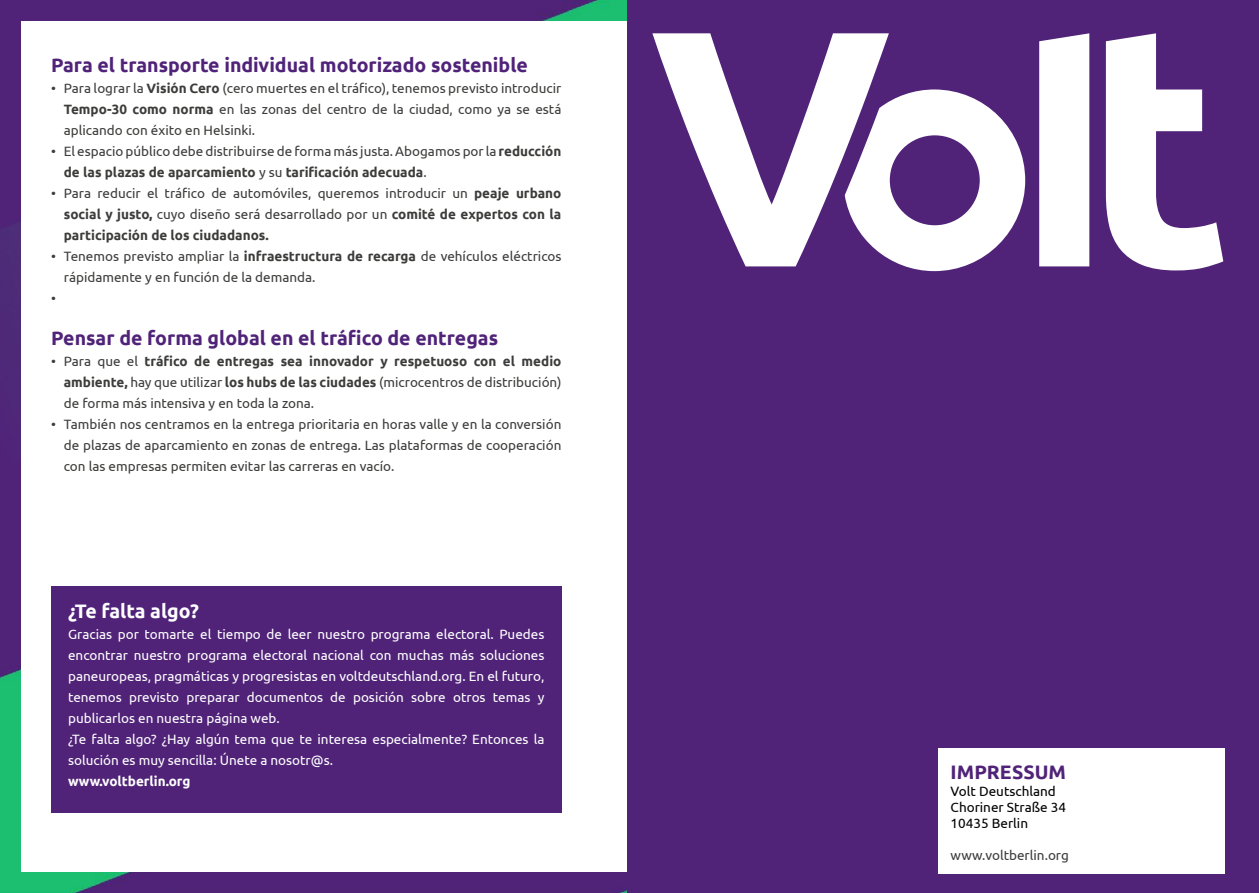
<style>
.page{position:relative;width:1259px;height:893px;background:#fff}
.page>*{position:absolute;margin:0;border:0;box-sizing:border-box;transform-origin:0 0}
.t1{font:700 19.5px "Ubuntu";color:#502379}
.t2{font:700 19.5px "Ubuntu";color:#fff}
.t3{font:13.5px/21px "Ubuntu";color:#3c3c3b;text-align:justify}
.t4{font:13.5px/21px "Ubuntu";color:#fff}
.t5{font:13.5px/16.2px "Ubuntu";color:#000}
.t6{font:700 13.5px "Ubuntu";color:#fff}
.s1{font-weight:700}
</style>
<div class="page">
<img style="left:0;top:0;width:627px;height:893px">
<div style="left:21px;top:21px;width:1216px;height:851px;background:#fff"></div>
<div style="left:51px;top:586px;width:510px;height:226px;background:#502379"></div>
<div style="left:627px;top:0;width:632px;height:893px;background:#502379"></div>
<svg style="left:1106px;top:33px;width:117px;height:237px"></svg>
<svg style="left:652px;top:33px;width:237px;height:233px"></svg>
<div style="left:1039px;top:33px;width:50px;height:233px;background:#fff"></div>
<svg style="left:844px;top:89px;width:181px;height:182px"></svg>
<div style="left:938px;top:748px;width:286px;height:125px;background:#fff"></div>
<h1 class="t1" style="left:51px;top:53px;width:478px">Para el transporte individual motorizado sostenible</h1>
<p class="t3" style="left:64px;top:77px;width:499px;text-indent:-13px">• Para lograr la <span class="s1">Visión Cero</span> (cero muertes en el tráfico), tenemos previsto introducir <span class="s1">Tempo-30 como norma</span> en las zonas del centro de la ciudad, como ya se está aplicando con éxito en Helsinki.</p>
<p class="t3" style="left:64px;top:140px;width:499px;text-indent:-13px">• El espacio público debe distribuirse de forma más justa. Abogamos por la <span class="s1">reducción de las plazas de aparcamiento</span> y su <span class="s1">tarificación adecuada</span>.</p>
<p class="t3" style="left:64px;top:182px;width:499px;text-indent:-13px">• Para reducir el tráfico de automóviles, queremos introducir un <span class="s1">peaje urbano social y justo,</span> cuyo diseño será desarrollado por un <span class="s1">comité de expertos con la participación de los ciudadanos.</span></p>
<p class="t3" style="left:51px;top:245px;width:512px">• Tenemos previsto ampliar la <span class="s1">infraestructura de recarga</span> de vehículos eléctricos</p>
<p class="t3" style="left:64px;top:266px;width:253px">rápidamente y en función de la demanda.</p>
<p class="t3" style="left:51px;top:287px;width:6px">•</p>
<h1 class="t1" style="left:51px;top:326px;width:448px">Pensar de forma global en el tráfico de entregas</h1>
<p class="t3" style="left:64px;top:350px;width:499px;text-indent:-13px">• Para que el <span class="s1">tráfico de entregas sea innovador y respetuoso con el medio ambiente,</span> hay que utilizar <span class="s1">los hubs de las ciudades</span> (microcentros de distribución) de forma más intensiva y en toda la zona.</p>
<p class="t3" style="left:64px;top:413px;width:499px;text-indent:-13px">• También nos centramos en la entrega prioritaria en horas valle y en la conversión de plazas de aparcamiento en zonas de entrega. Las plataformas de cooperación con las empresas permiten evitar las carreras en vacío.</p>
<h1 class="t2" style="left:68px;top:599px;width:132px">¿Te falta algo?</h1>
<p class="t4" style="left:68px;top:623px;width:478px">Gracias por tomarte el tiempo de leer nuestro programa electoral. Puedes encontrar nuestro programa electoral nacional con muchas más soluciones paneuropeas, pragmáticas y progresistas en voltdeutschland.org. En el futuro, tenemos previsto preparar documentos de posición sobre otros temas y publicarlos en nuestra página web.<br>¿Te falta algo? ¿Hay algún tema que te interesa especialmente? Entonces la solución es muy sencilla: Únete a nosotr@s.</p>
<p class="t6" style="left:68px;top:773px;width:124px">www.voltberlin.org</p>
<h1 class="t1" style="left:950px;top:761px;width:117px">IMPRESSUM</h1>
<p class="t5" style="left:950px;top:782px;width:117px">Volt Deutschland<br>Choriner Straße 34<br>10435 Berlin</p>
<p class="t3" style="left:950px;top:845px;width:120px">www.voltberlin.org</p>
</div>
